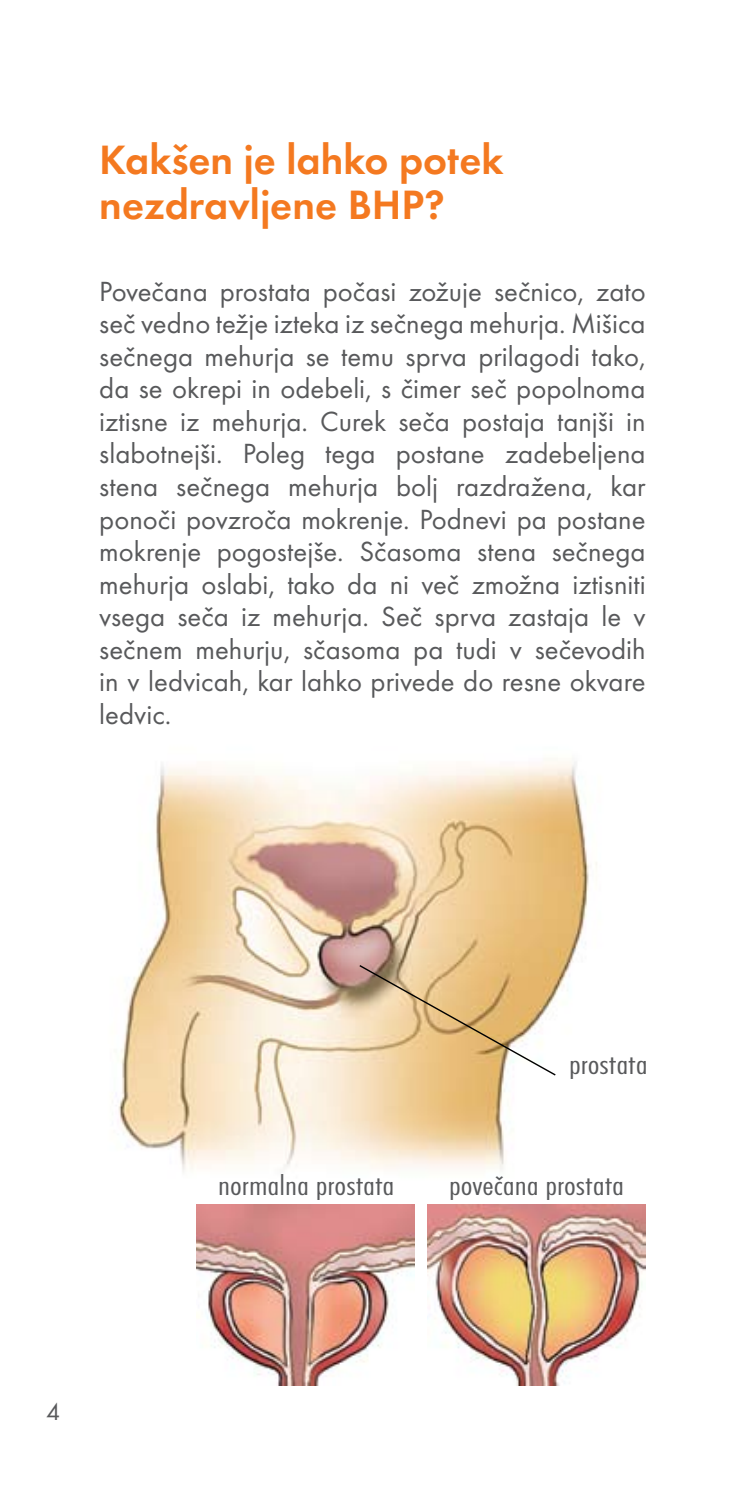
<style>
.page{position:relative;width:745px;height:1489px;background:#fff}
.page>*{position:absolute;margin:0;border:0;box-sizing:border-box;transform-origin:0 0}
.t1{font:600 42.5px/45px "Futura TEE";color:#f47920}
.t2{font:28.75px/32.5px "Futura TEE";color:#58595b;text-align:justify}
.t3{font:28.75px "Futura TEE Ligh Cond";color:#58595b;scale:1.25 1}
</style>
<div class="page">
<img style="left:118px;top:760px;width:479px;height:448px">
<svg style="left:357px;top:963px;width:200px;height:113px;background:#e0c08e"></svg>
<img style="left:196px;top:1204px;width:218px;height:180px">
<img style="left:427px;top:1204px;width:218px;height:180px">
<h1 class="t1" style="left:99px;top:137px;width:405px">Kakšen je lahko potek nezdravljene BHP?</h1>
<p class="t2" style="left:99px;top:275px;width:547px">Povečana prostata počasi zožuje sečnico, zato seč vedno težje izteka iz sečnega mehurja. Mišica sečnega mehurja se temu sprva prilagodi tako, da se okrepi in odebeli, s čimer seč popolnoma iztisne iz mehurja. Curek seča postaja tanjši in slabotnejši. Poleg tega postane zadebeljena stena sečnega mehurja bolj razdražena, kar ponoči povzroča mokrenje. Podnevi pa postane mokrenje pogostejše. Sčasoma stena sečnega mehurja oslabi, tako da ni več zmožna iztisniti vsega seča iz mehurja. Seč sprva zastaja le v sečnem mehurju, sčasoma pa tudi v sečevodih in v ledvicah, kar lahko privede do resne okvare ledvic.</p>
<p class="t3" style="left:568px;top:1047px;width:64px">prostata</p>
<p class="t3" style="left:218px;top:1168px;width:142px">normalna prostata</p>
<p class="t3" style="left:449px;top:1168px;width:141px">povečana prostata</p>
</div>
